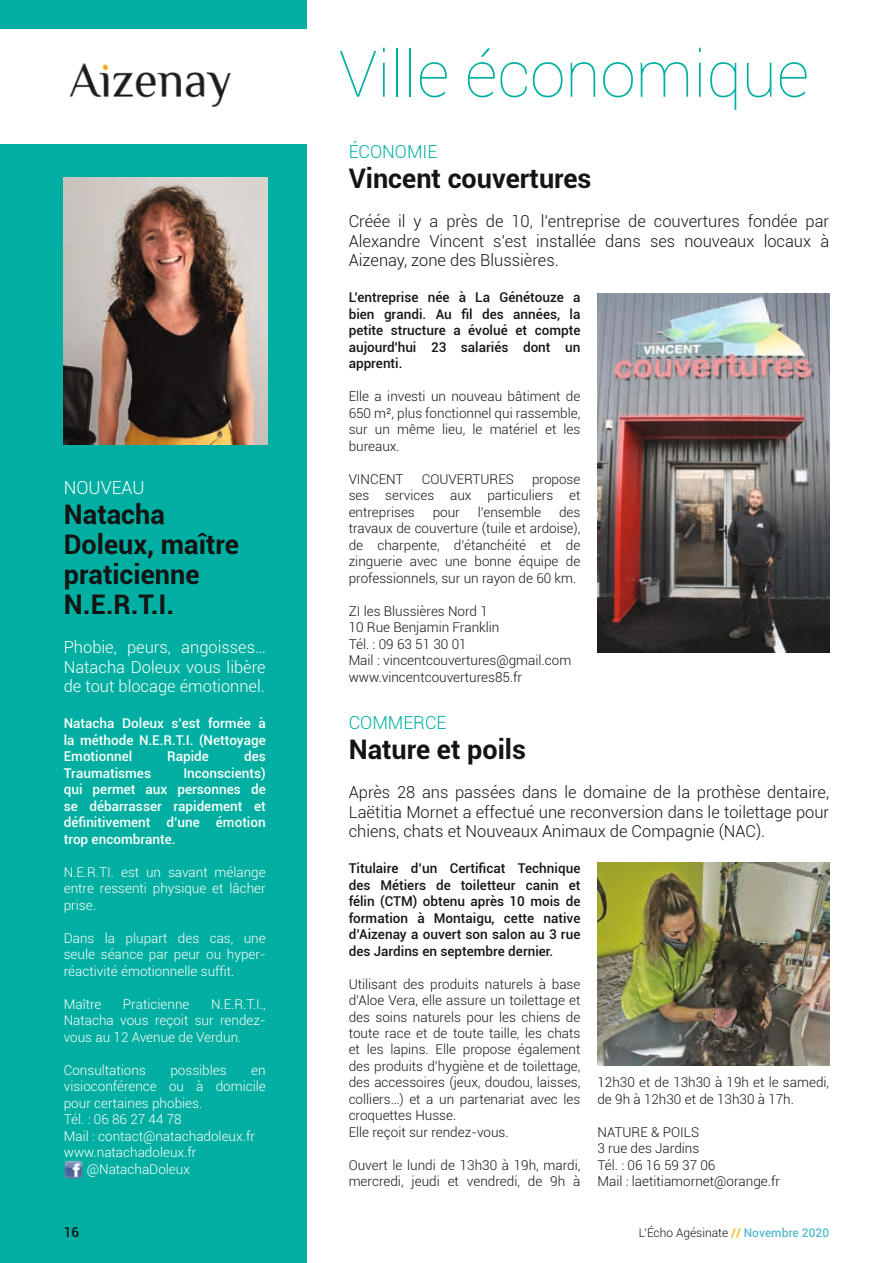
<style>
.page{position:relative;width:893px;height:1263px;background:#fff}
.page>*{position:absolute;margin:0;border:0;box-sizing:border-box;transform-origin:0 0}
.t1{font:100 64.35px "Roboto";color:#00afa1}
.t2{font:700 27px/30px "Roboto";color:#131413}
.t3{font:300 18px "Roboto";color:#00afa1}
.t4{font:300 18px "Roboto";color:#fff}
.t5{font:300 16.5px/19.5px "Roboto";color:#131413;text-align:justify}
.t6{font:300 16.5px/19.5px "Roboto";color:#fff;text-align:justify}
.t7{font:300 13.5px/16.5px "Roboto";color:#131413}
.t8{font:300 13.5px/16.5px "Roboto";color:#fff;text-align:justify}
.t9{font:500 13.5px/16.5px "Roboto";color:#131413;text-align:justify}
.t10{font:500 13.5px/16.5px "Roboto";color:#fff;text-align:justify}
.t11{font:300 12px "Roboto";color:#131413}
.s1{font-weight:500;color:#fbb200}
.s2{font-weight:500;color:#59bacb}
</style>
<div class="page">
<div style="left:0;top:0;width:306px;height:28px;background:#00afa1"></div>
<img style="left:69px;top:63px;width:162px;height:43px">
<div style="left:0;top:145px;width:306px;height:1118px;background:#00afa1"></div>
<img style="left:597px;top:293px;width:232px;height:360px">
<img style="left:64px;top:177px;width:203px;height:268px">
<img style="left:65px;top:1161px;width:18px;height:18px">
<img style="left:597px;top:862px;width:232px;height:203px">
<h3 class="t4" style="left:64px;top:475px;width:82px">NOUVEAU</h3>
<h2 class="t2" style="left:64px;top:498px;width:177px">Natacha<br>Doleux, maître praticienne<br>N.E.R.T.I.</h2>
<p class="t6" style="left:64px;top:637px;width:203px">Phobie, peurs, angoisses… Natacha Doleux vous libère de tout blocage émotionnel.</p>
<p class="t10" style="left:64px;top:714px;width:203px">Natacha Doleux s’est formée à la méthode N.E.R.T.I. (Nettoyage Emotionnel</p>
<p class="t10" style="left:167px;top:747px;width:43px">Rapide</p>
<p class="t10" style="left:244px;top:747px;width:23px">des</p>
<p class="t10" style="left:64px;top:764px;width:203px;text-indent:120px">Inconscients) qui permet aux personnes de se débarrasser rapidement et définitivement d’une émotion trop encombrante.</p>
<p class="t8" style="left:64px;top:863px;width:203px">N.E.R.TI. est un savant mélange entre ressenti physique et lâcher prise.</p>
<p class="t8" style="left:64px;top:929px;width:203px">Dans la plupart des cas, une seule séance par peur ou hyper&shy;réactivité émotionnelle suffit.</p>
<p class="t8" style="left:64px;top:995px;width:39px">Maître</p>
<p class="t8" style="left:123px;top:995px;width:68px">Praticienne</p>
<p class="t10" style="left:64px;top:764px;width:89px">Traumatismes</p>
<p class="t8" style="left:64px;top:995px;width:203px;text-indent:147px">N.E.R.T.I., Natacha vous reçoit sur rendez&shy;vous au 12 Avenue de Verdun.</p>
<p class="t8" style="left:64px;top:1061px;width:84px">Consultations</p>
<p class="t8" style="left:170px;top:1061px;width:58px">possibles</p>
<p class="t8" style="left:251px;top:1061px;width:16px">en</p>
<p class="t8" style="left:64px;top:1077px;width:203px">visioconférence ou à domicile</p>
<p class="t8" style="left:64px;top:1094px;width:140px">pour certaines phobies.</p>
<p class="t8" style="left:64px;top:1110px;width:119px">Tél. : 06 86 27 44 78</p>
<p class="t8" style="left:64px;top:1127px;width:193px">Mail : contact@natachadoleux.fr</p>
<p class="t8" style="left:64px;top:1143px;width:134px">www.natachadoleux.fr</p>
<p class="t8" style="left:87px;top:1160px;width:105px">@NatachaDoleux</p>
<h1 class="t1" style="left:339px;top:29px;width:472px">Ville économique</h1>
<h3 class="t3" style="left:349px;top:139px;width:90px">ÉCONOMIE</h3>
<h2 class="t2" style="left:349px;top:162px;width:244px">Vincent couvertures</h2>
<p class="t5" style="left:349px;top:211px;width:482px">Créée il y a près de 10, l’entreprise de couvertures fondée par Alexandre Vincent s’est installée dans ses nouveaux locaux à Aizenay, zone des Blussières.</p>
<p class="t9" style="left:349px;top:288px;width:233px">L’entreprise née à La Génétouze a bien grandi. Au fil des années, la petite structure a évolué et compte aujourd'hui 23 salariés dont un apprenti.</p>
<p class="t7" style="left:349px;top:388px;width:233px;text-align:justify">Elle a investi un nouveau bâtiment de 650 m², plus fonctionnel qui rassemble, sur un même lieu, le matériel et les bureaux.</p>
<p class="t7" style="left:349px;top:470px;width:56px">VINCENT</p>
<p class="t7" style="left:422px;top:470px;width:94px">COUVERTURES</p>
<p class="t7" style="left:349px;top:470px;width:233px;text-align:justify;text-indent:183px">propose ses services aux particuliers et entreprises</p>
<p class="t7" style="left:349px;top:503px;width:233px;text-align:justify;text-indent:210px">des travaux de couverture (tuile et ardoise), de charpente, d’étanchéité et de zinguerie avec une bonne équipe de professionnels, sur un rayon de 60 km.</p>
<p class="t7" style="left:349px;top:602px;width:224px">ZI les Blussières Nord 1<br>10 Rue Benjamin Franklin<br>Tél. : 09 63 51 30 01<br>Mail : vincentcouvertures@gmail.com www.vincentcouvertures85.fr</p>
<h3 class="t3" style="left:349px;top:710px;width:99px">COMMERCE</h3>
<h2 class="t2" style="left:349px;top:733px;width:179px">Nature et poils</h2>
<p class="t5" style="left:349px;top:782px;width:482px">Après 28 ans passées dans le domaine de la prothèse dentaire, Laëtitia Mornet a effectué une reconversion dans le toilettage pour chiens, chats et Nouveaux Animaux de Compagnie (NAC).</p>
<p class="t9" style="left:349px;top:859px;width:233px">Titulaire d’un Certificat Technique des Métiers de toiletteur canin et félin (CTM) obtenu après 10 mois de formation à Montaigu, cette native d’Aizenay a ouvert son salon au 3 rue des Jardins en septembre dernier.</p>
<p class="t7" style="left:349px;top:975px;width:233px">Utilisant des produits naturels à base d’Aloe Vera, elle assure un toilettage et des soins naturels pour les chiens de toute race et de toute taille, les chats et les lapins. Elle propose également des produits d’hygiène et de toilettage, des accessoires (jeux, doudou, laisses, colliers…) et a un partenariat avec les croquettes Husse.<br>Elle reçoit sur rendez-vous.</p>
<p class="t7" style="left:349px;top:1156px;width:233px">Ouvert le lundi de 13h30 à 19h, mardi, mercredi, jeudi et vendredi, de 9h à</p>
<p class="t7" style="left:433px;top:503px;width:29px">pour</p>
<p class="t7" style="left:478px;top:503px;width:65px">l’ensemble</p>
<p class="t7" style="left:597px;top:1074px;width:233px">12h30 et de 13h30 à 19h et le samedi, de 9h à 12h30 et de 13h30 à 17h.</p>
<p class="t7" style="left:597px;top:1123px;width:184px">NATURE &amp; POILS<br>3 rue des Jardins<br>Tél. : 06 16 59 37 06<br>Mail : laetitiamornet@orange.fr</p>
<p class="t9" style="left:64px;top:1224px;width:17px">16</p>
<p class="t11" style="left:639px;top:1225px;width:192px">L'Écho Agésinate <span class="s1">//</span> <span class="s2">Novembre 2020</span></p>
</div>
